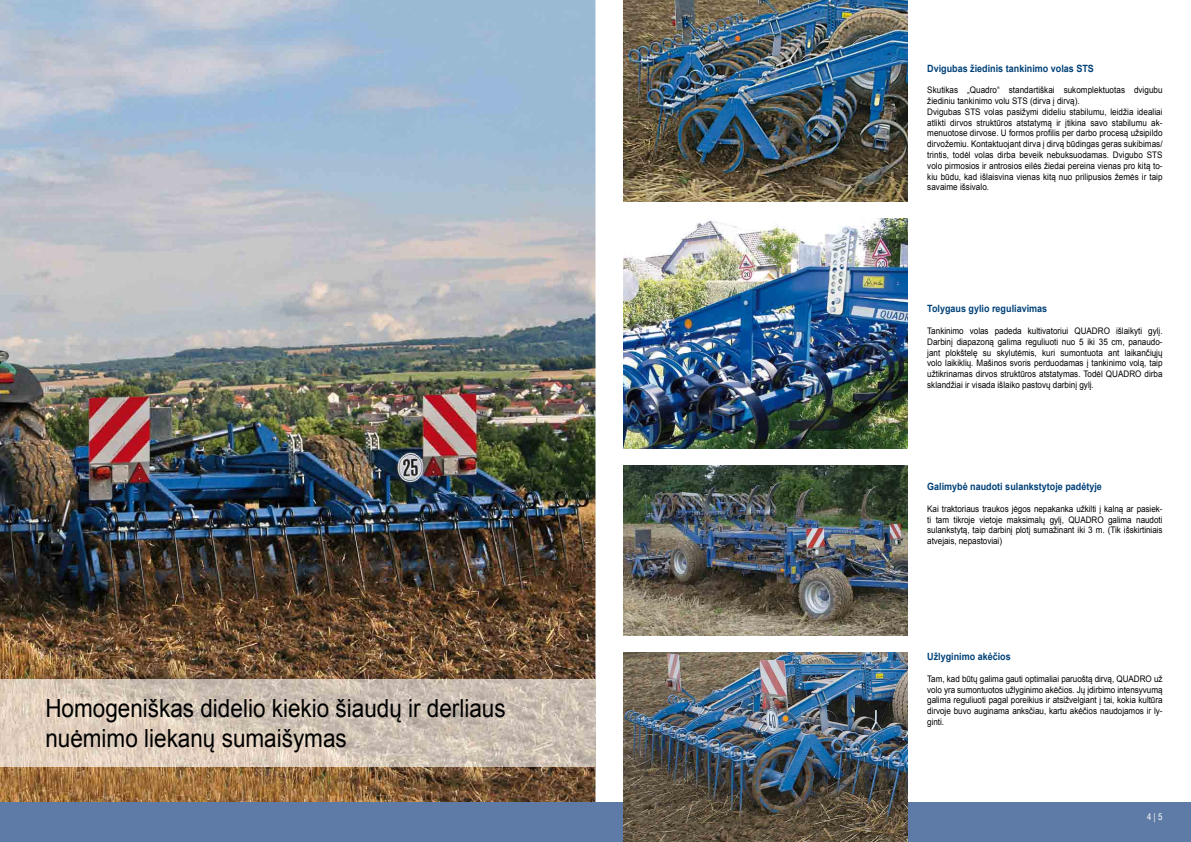
<style>
.page{position:relative;width:1191px;height:842px;background:#fff}
.page>*{position:absolute;margin:0;border:0;box-sizing:border-box;transform-origin:0 0}
.t1{font:25px/30px "Arial";color:#000;scale:.9 1}
.t2{font:700 10px "Arial";color:#004178;scale:.9 1}
.t3{font:9px/10.8px "Arial";letter-spacing:.005em;color:#000;text-align:justify;scale:.9 1}
.t4{font:condensed 9px "Helvetica";color:#fff}
</style>
<div class="page">
<img style="left:0;top:0;width:595px;height:802px">
<div style="left:0;top:802px;width:1191px;height:40px;background:#5d7ba6"></div>
<img style="left:624px;top:0;width:283px;height:201px">
<img style="left:624px;top:218px;width:283px;height:231px">
<img style="left:624px;top:653px;width:283px;height:189px">
<img style="left:624px;top:466px;width:283px;height:170px">
<img style="left:0;top:680px;width:595px;height:87px">
<h1 class="t1" style="left:45px;top:694px;width:513px">Homogeniškas didelio kiekio šiaudų ir derliaus nuėmimo liekanų sumaišymas</h1>
<p class="t2" style="left:927px;top:61px;width:187px">Dvigubas žiedinis tankinimo volas STS</p>
<p class="t3" style="left:927px;top:85px;width:263px;text-align:left">Skutikas „Quadro“ standartiškai sukomplektuotas dvigubu žiediniu tankinimo volu STS (dirva į dirvą).<br>Dvigubas STS volas pasižymi dideliu stabilumu, leidžia idealiai atlikti dirvos struktūros atstatymą ir įtikina savo stabilumu ak&shy;menuotose dirvose. U formos profilis per darbo procesą užsipildo dirvožemiu. Kontaktuojant dirva į dirvą būdingas geras sukibimas/ trintis, todėl volas dirba beveik nebuksuodamas. Dvigubo STS volo pirmosios ir antrosios eilės žiedai pereina vienas pro kitą to&shy;kiu būdu, kad išlaisvina vienas kitą nuo prilipusios žemės ir taip savaime išsivalo.</p>
<p class="t2" style="left:927px;top:302px;width:135px">Tolygaus gylio reguliavimas</p>
<p class="t3" style="left:927px;top:326px;width:263px">Tankinimo volas padeda kultivatoriui QUADRO išlaikyti gylį.<br>Darbinį diapazoną galima reguliuoti nuo 5 iki 35 cm, panaudo&shy;jant plokštelę su skylutėmis, kuri sumontuota ant laikančiųjų volo laikiklių. Mašinos svoris perduodamas į tankinimo volą, taip užtikrinamas dirvos struktūros atstatymas. Todėl QUADRO dirba sklandžiai ir visada išlaiko pastovų darbinį gylį.</p>
<p class="t2" style="left:927px;top:480px;width:195px">Galimybė naudoti sulankstytoje padėtyje</p>
<p class="t3" style="left:927px;top:503px;width:263px">Kai traktoriaus traukos jėgos nepakanka užkilti į kalną ar pasiek&shy;ti tam tikroje vietoje maksimalų gylį, QUADRO galima naudoti sulankstytą, taip darbinį plotį sumažinant iki 3 m. (Tik išskirtiniais atvejais, nepastoviai)</p>
<p class="t2" style="left:927px;top:650px;width:94px">Užlyginimo akėčios</p>
<p class="t3" style="left:927px;top:673px;width:263px">Tam, kad būtų galima gauti optimaliai paruoštą dirvą, QUADRO už volo yra sumontuotos užlyginimo akėčios. Jų įdirbimo intensyvumą galima reguliuoti pagal poreikius ir atsižvelgiant į tai, kokia kultūra dirvoje buvo auginama anksčiau, kartu akėčios naudojamos ir ly&shy;ginti.</p>
<p class="t4" style="left:1146px;top:811px;width:17px">4 | 5</p>
</div>
